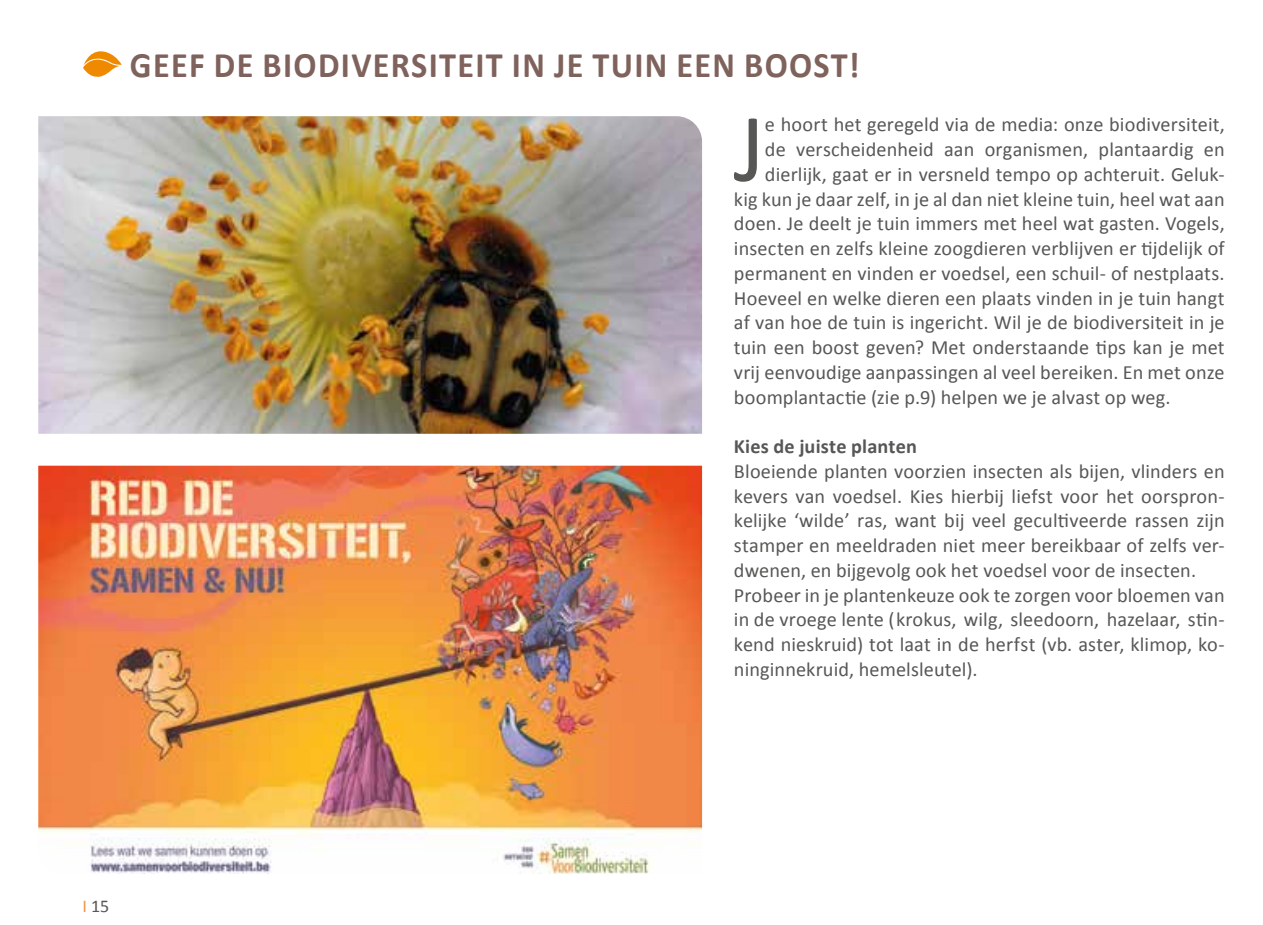
<style>
.page{position:relative;width:1263px;height:925px;background:#fff}
.page>*{position:absolute;margin:0;border:0;box-sizing:border-box;transform-origin:0 0}
.t1{font:98.33px "Calibri";color:#575756}
.t2{font:700 36px "Calibri";letter-spacing:.04em;color:#7f625c;scale:.95 1}
.t3{font:20.25px/24.8px "Calibri";letter-spacing:.005em;color:#575756}
.t4{font:700 20.25px "Calibri";letter-spacing:.01em;color:#575756}
.t5{font:18px "Calibri";color:#575756}
.s1{color:#f09544}
</style>
<div class="page">
<svg style="left:83px;top:51px;width:39px;height:26px"></svg>
<img style="left:38px;top:116px;width:664px;height:318px">
<img style="left:38px;top:466px;width:664px;height:408px">
<h2 class="t2" style="left:130px;top:43px;width:769px">GEEF DE BIODIVERSITEIT IN JE TUIN EEN BOOST!</h2>
<h1 class="t1" style="left:734px;top:87px;width:33px">J</h1>
<p class="t3" style="left:765px;top:111px;width:461px">e hoort het geregeld via de media: onze biodiversiteit,</p>
<p class="t3" style="left:765px;top:136px;width:461px">de verscheidenheid aan organismen, plantaardig en</p>
<p class="t3" style="left:765px;top:161px;width:461px">dierlijk, gaat er in versneld tempo op achteruit. Geluk-</p>
<p class="t3" style="left:734px;top:186px;width:492px">kig kun je daar zelf, in je al dan niet kleine tuin, heel wat aan</p>
<p class="t3" style="left:734px;top:210px;width:492px">doen. Je deelt je tuin immers met heel wat gasten. Vogels,</p>
<p class="t3" style="left:734px;top:235px;width:492px">insecten en zelfs kleine zoogdieren verblijven er tijdelijk of</p>
<p class="t3" style="left:734px;top:260px;width:492px">permanent en vinden er voedsel, een schuil- of nestplaats.</p>
<p class="t3" style="left:734px;top:285px;width:492px">Hoeveel en welke dieren een plaats vinden in je tuin hangt</p>
<p class="t3" style="left:734px;top:309px;width:492px">af van hoe de tuin is ingericht. Wil je de biodiversiteit in je</p>
<p class="t3" style="left:734px;top:334px;width:492px">tuin een boost geven? Met onderstaande tips kan je met</p>
<p class="t3" style="left:734px;top:359px;width:492px">vrij eenvoudige aanpassingen al veel bereiken. En met onze</p>
<p class="t3" style="left:734px;top:384px;width:438px">boomplantactie (zie p.9) helpen we je alvast op weg.</p>
<p class="t4" style="left:734px;top:434px;width:184px">Kies de juiste planten</p>
<p class="t3" style="left:734px;top:458px;width:492px">Bloeiende planten voorzien insecten als bijen, vlinders en kevers van voedsel. Kies hierbij liefst voor het oorspron&shy;kelijke ‘wilde’ ras, want bij veel gecultiveerde rassen zijn stamper en meeldraden niet meer bereikbaar of zelfs ver&shy;dwenen, en bijgevolg ook het voedsel voor de insecten.<br>Probeer in je plantenkeuze ook te zorgen voor bloemen van in de vroege lente (krokus, wilg, sleedoorn, hazelaar, stin&shy;kend nieskruid) tot laat in de herfst (vb. aster, klimop, ko&shy;ninginnekruid, hemelsleutel).</p>
<p class="t5" style="left:82px;top:895px;width:28px"><span class="s1">I</span> 15</p>
</div>
